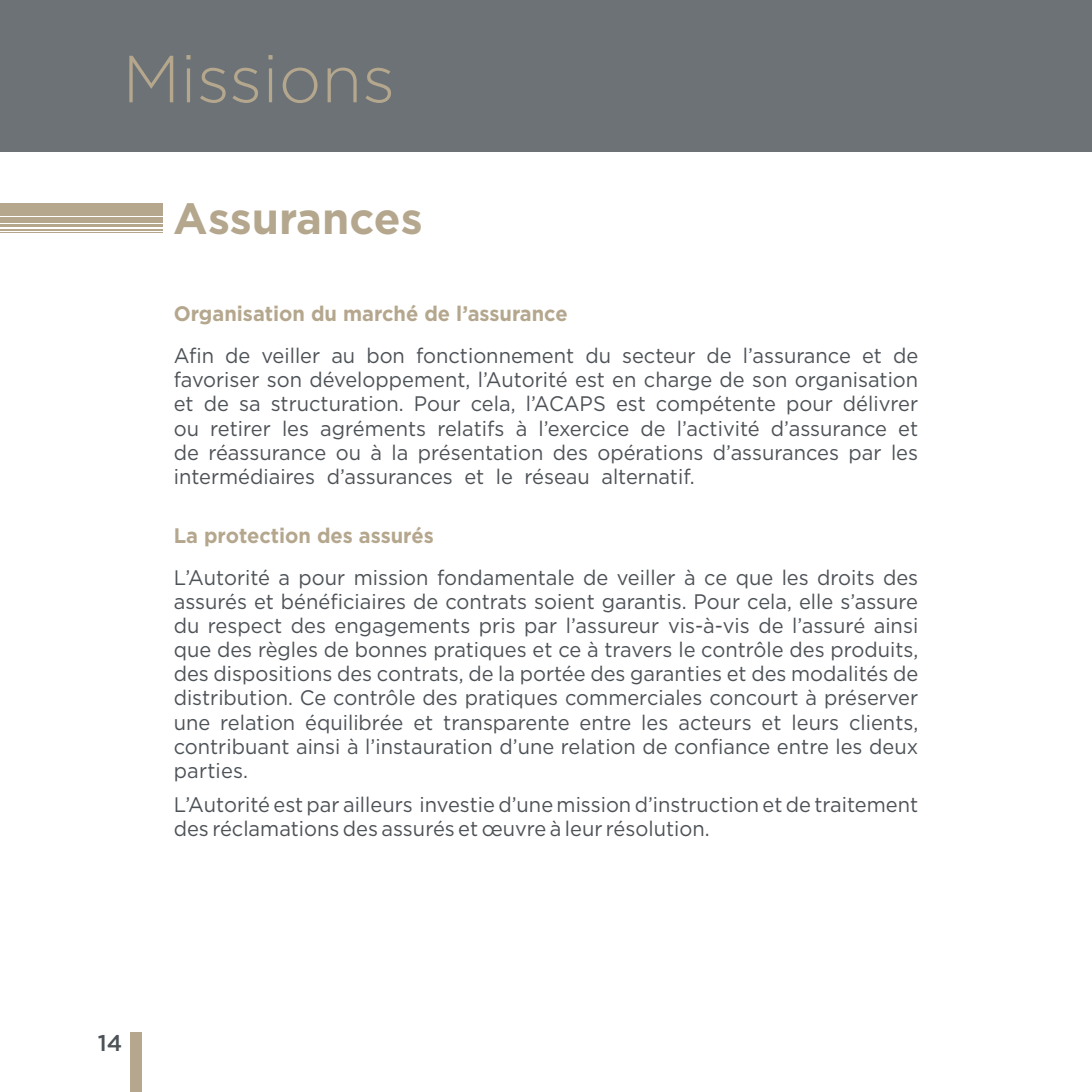
<style>
.page{position:relative;width:1092px;height:1092px;background:#fff}
.page>*{position:absolute;margin:0;border:0;box-sizing:border-box;transform-origin:0 0}
.t1{font:300 66.5px "Gotham";color:#b4a78d}
.t2{font:700 43.75px "Gotham";color:#b4a78d}
.t3{font:500 22.75px "Gotham";color:#4d5257}
.t4{font:21px/24.2px "Gotham";color:#4d5257;text-align:justify;scale:.96 1}
.t5{font:700 21px "Gotham";color:#b4a78d;scale:.96 1}
</style>
<div class="page">
<div style="left:0;top:0;width:1091px;height:151px;background:#6c7276"></div>
<div style="left:0;top:203px;width:162px;height:13px;background:#b4a78d"></div>
<div style="left:0;top:217px;width:162px;height:6px;background:#b4a78d"></div>
<hr style="left:0;top:224px;width:162px;height:3px;background:#b4a78d">
<hr style="left:0;top:229px;width:162px;height:1px;background:#b4a78d">
<hr style="left:0;top:232px;width:162px;height:1px;background:#b4a78d">
<div style="left:130px;top:1032px;width:12px;height:59px;background:#b4a78d"></div>
<h1 class="t1" style="left:122px;top:37px;width:274px">Missions</h1>
<h2 class="t2" style="left:174px;top:189px;width:250px">Assurances</h2>
<p class="t5" style="left:174px;top:300px;width:412px">Organisation du marché de l’assurance</p>
<p class="t4" style="left:174px;top:343px;width:777px">Afin de veiller au bon fonctionnement du secteur de l’assurance et de favoriser son développement, l’Autorité est en charge de son organisation et de sa structuration. Pour cela, l’ACAPS est compétente pour délivrer ou retirer les agréments relatifs à l’exercice de l’activité d’assurance et de réassurance ou à la présentation des opérations d’assurances par les intermédiaires d’assurances et le réseau alternatif.</p>
<p class="t5" style="left:174px;top:521px;width:272px">La protection des assurés</p>
<p class="t4" style="left:174px;top:564px;width:777px">L’Autorité a pour mission fondamentale de veiller à ce que les droits des assurés et bénéficiaires de contrats soient garantis. Pour cela, elle s’assure du respect des engagements pris par l’assureur vis-à-vis de l’assuré ainsi que des règles de bonnes pratiques et ce à travers le contrôle des produits, des dispositions des contrats, de la portée des garanties et des modalités de distribution. Ce contrôle des pratiques commerciales concourt à préserver une relation équilibrée et transparente entre les acteurs et leurs clients, contribuant ainsi à l’instauration d’une relation de confiance entre les deux parties.</p>
<p class="t4" style="left:174px;top:792px;width:777px">L’Autorité est par ailleurs investie d’une mission d’instruction et de traitement des réclamations des assurés et œuvre à leur résolution.</p>
<p class="t3" style="left:98px;top:1027px;width:26px">14</p>
</div>
